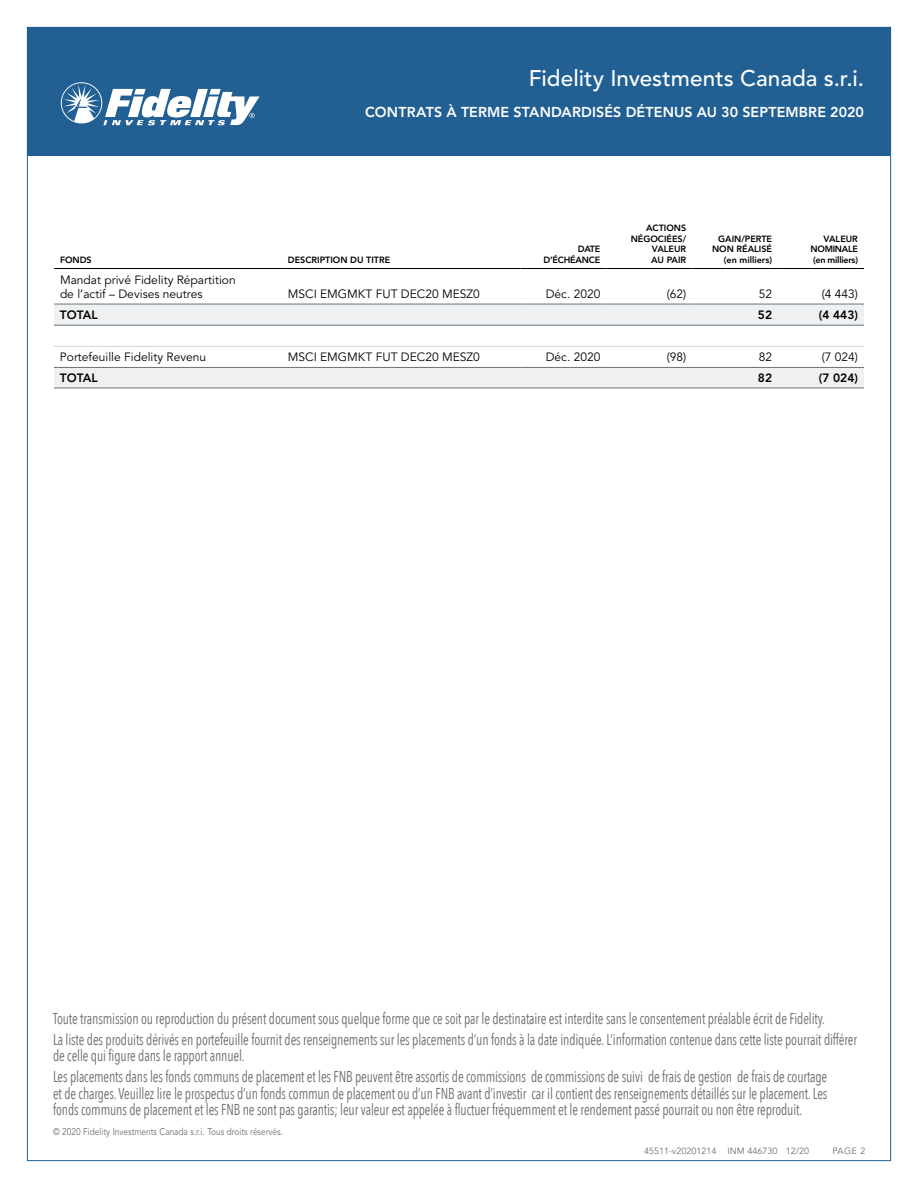
<style>
.page{position:relative;width:918px;height:1188px;background:#fff}
.page>*{position:absolute;margin:0;border:0;box-sizing:border-box;transform-origin:0 0}
.t1{font:500 22.5px "Avenir";letter-spacing:.005em;color:#fff}
.t2{font:15.75px/21px "Avenir Next Condensed";letter-spacing:-.01em;color:#6d6e71;scale:.85 1}
.t3{font:800 14.25px "Avenir";letter-spacing:.01em;color:#fff}
.t4{font:12px/14.4px "Avenir";color:#000}
.t5{font:800 12px "Avenir";color:#000}
.t6{font:9.75px "Avenir";color:#6d6e71;scale:.85 1}
.t7{font:800 9px/10.5px "Avenir";color:#000;text-align:right}
.t8{font:9px "Avenir";color:#6d6e71}
.t9{font:800 9px/10.5px "Avenir";letter-spacing:-.02em;color:#000;text-align:right}
</style>
<div class="page">
<div style="left:27px;top:27px;width:864px;height:129px;background:#226093"></div>
<svg style="left:61px;top:82px;width:199px;height:43px"></svg>
<svg style="left:54px;top:305px;width:810px;height:83px;fill:#f2f3f4"></svg>
<hr style="left:54px;top:268px;width:228px;height:1px;background:#000">
<hr style="left:282px;top:268px;width:239px;height:1px;background:#000">
<hr style="left:521px;top:268px;width:85px;height:1px;background:#000">
<hr style="left:606px;top:268px;width:86px;height:1px;background:#000">
<hr style="left:692px;top:268px;width:86px;height:1px;background:#000">
<hr style="left:778px;top:268px;width:86px;height:1px;background:#000">
<hr style="left:54px;top:346px;width:228px;height:1px;background:#cfd4d8">
<hr style="left:282px;top:346px;width:239px;height:1px;background:#cfd4d8">
<hr style="left:521px;top:346px;width:85px;height:1px;background:#cfd4d8">
<hr style="left:606px;top:346px;width:86px;height:1px;background:#cfd4d8">
<hr style="left:692px;top:346px;width:86px;height:1px;background:#cfd4d8">
<hr style="left:778px;top:346px;width:86px;height:1px;background:#cfd4d8">
<hr style="left:54px;top:304px;width:228px;height:1px;background:#6a747b">
<hr style="left:282px;top:304px;width:239px;height:1px;background:#6a747b">
<hr style="left:521px;top:304px;width:85px;height:1px;background:#6a747b">
<hr style="left:606px;top:304px;width:86px;height:1px;background:#6a747b">
<hr style="left:692px;top:304px;width:86px;height:1px;background:#6a747b">
<hr style="left:778px;top:304px;width:86px;height:1px;background:#6a747b">
<hr style="left:54px;top:325px;width:228px;height:1px;background:#6a747b">
<hr style="left:282px;top:325px;width:239px;height:1px;background:#6a747b">
<hr style="left:521px;top:325px;width:85px;height:1px;background:#6a747b">
<hr style="left:606px;top:325px;width:86px;height:1px;background:#6a747b">
<hr style="left:692px;top:325px;width:86px;height:1px;background:#6a747b">
<hr style="left:778px;top:325px;width:86px;height:1px;background:#6a747b">
<hr style="left:54px;top:367px;width:228px;height:1px;background:#6a747b">
<hr style="left:282px;top:367px;width:239px;height:1px;background:#6a747b">
<hr style="left:521px;top:367px;width:85px;height:1px;background:#6a747b">
<hr style="left:606px;top:367px;width:86px;height:1px;background:#6a747b">
<hr style="left:692px;top:367px;width:86px;height:1px;background:#6a747b">
<hr style="left:778px;top:367px;width:86px;height:1px;background:#6a747b">
<hr style="left:54px;top:388px;width:228px;height:1px;background:#6a747b">
<hr style="left:282px;top:388px;width:239px;height:1px;background:#6a747b">
<hr style="left:521px;top:388px;width:85px;height:1px;background:#6a747b">
<hr style="left:606px;top:388px;width:86px;height:1px;background:#6a747b">
<hr style="left:692px;top:388px;width:86px;height:1px;background:#6a747b">
<hr style="left:778px;top:388px;width:86px;height:1px;background:#6a747b">
<h1 class="t1" style="left:529px;top:65px;width:337px">Fidelity Investments Canada s.r.i.</h1>
<p class="t3" style="left:365px;top:104px;width:500px">CONTRATS À TERME STANDARDISÉS DÉTENUS AU 30 SEPTEMBRE 2020</p>
<p class="t7" style="left:60px;top:254px;width:33px">FONDS</p>
<p class="t7" style="left:288px;top:254px;width:104px">DESCRIPTION DU TITRE</p>
<p class="t9" style="left:543px;top:244px;width:59px">DATE<br>D’ÉCHÉANCE</p>
<p class="t7" style="left:631px;top:223px;width:57px">ACTIONS<br>NÉGOCIÉES/<br>VALEUR<br>AU PAIR</p>
<p class="t7" style="left:712px;top:233px;width:61px">GAIN/PERTE<br>NON RÉALISÉ (en milliers)</p>
<p class="t7" style="left:811px;top:233px;width:49px;text-align:justify;text-indent:13px">VALEUR NOMINALE (en milliers)</p>
<p class="t4" style="left:60px;top:273px;width:177px">Mandat privé Fidelity Répartition de l’actif – Devises neutres</p>
<p class="t4" style="left:288px;top:287px;width:193px">MSCI EMGMKT FUT DEC20 MESZ0</p>
<p class="t4" style="left:546px;top:287px;width:56px">Déc. 2020</p>
<p class="t4" style="left:667px;top:287px;width:21px">(62)</p>
<p class="t4" style="left:759px;top:287px;width:15px">52</p>
<p class="t4" style="left:822px;top:287px;width:38px">(4 443)</p>
<p class="t5" style="left:60px;top:308px;width:39px">TOTAL</p>
<p class="t5" style="left:758px;top:308px;width:16px">52</p>
<p class="t5" style="left:819px;top:308px;width:41px">(4 443)</p>
<p class="t4" style="left:60px;top:350px;width:148px">Portefeuille Fidelity Revenu</p>
<p class="t4" style="left:288px;top:350px;width:193px">MSCI EMGMKT FUT DEC20 MESZ0</p>
<p class="t4" style="left:546px;top:350px;width:56px">Déc. 2020</p>
<p class="t4" style="left:667px;top:350px;width:21px">(98)</p>
<p class="t4" style="left:759px;top:350px;width:15px">82</p>
<p class="t4" style="left:822px;top:350px;width:38px">(7 024)</p>
<p class="t5" style="left:60px;top:371px;width:39px">TOTAL</p>
<p class="t5" style="left:758px;top:371px;width:16px">82</p>
<p class="t5" style="left:819px;top:371px;width:41px">(7 024)</p>
<p class="t2" style="left:53px;top:1007px;width:947px">Toute transmission ou reproduction du présent document sous quelque forme que ce soit par le destinataire est interdite sans le consentement préalable écrit de Fidelity.<br>La liste des produits dérivés en portefeuille fournit des renseignements sur les placements d’un fonds à la date indiquée. L’information contenue dans cette liste pourrait différer</p>
<p class="t2" style="left:53px;top:1045px;width:912px">de celle qui figure dans le rapport annuel.<br>Les placements dans les fonds communs de placement et les FNB peuvent être assortis de commissions de commissions de suivi de frais de gestion de frais de courtage</p>
<p class="t2" style="left:53px;top:1084px;width:913px;line-height:16.5px">et de charges. Veuillez lire le prospectus d’un fonds commun de placement ou d’un FNB avant d’investir car il contient des renseignements détaillés sur le placement. Les fonds communs de placement et les FNB ne sont pas garantis; leur valeur est appelée à fluctuer fréquemment et le rendement passé pourrait ou non être reproduit.</p>
<p class="t6" style="left:53px;top:1126px;width:272px">© 2020 Fidelity Investments Canada s.r.i. Tous droits réservés.</p>
<p class="t8" style="left:644px;top:1145px;width:167px">45511-v20201214 INM 446730 12/20</p>
<p class="t8" style="left:832px;top:1145px;width:35px">PAGE 2</p>
</div>
